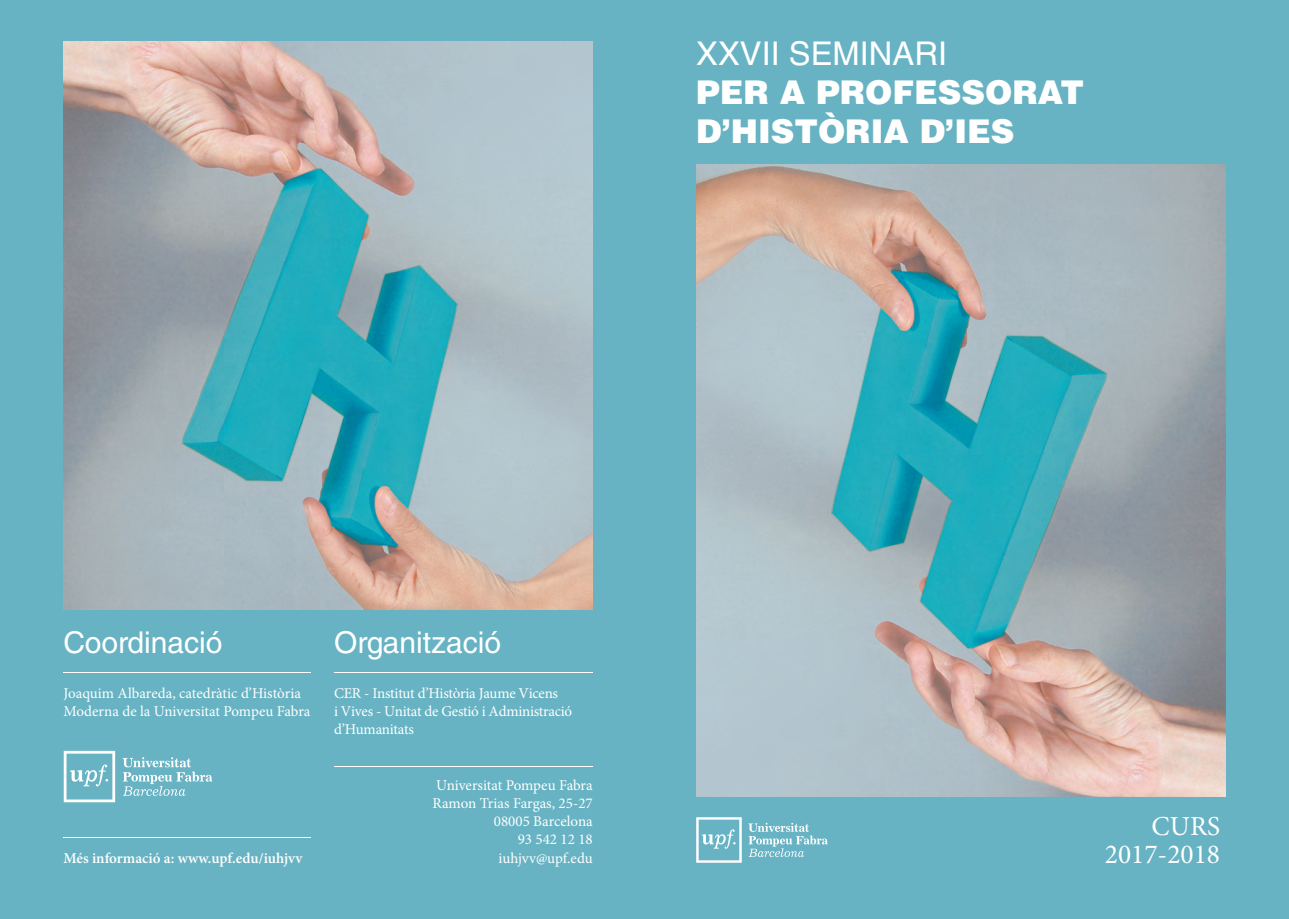
<style>
.page{position:relative;width:1289px;height:919px;background:#fff}
.page>*{position:absolute;margin:0;border:0;box-sizing:border-box;transform-origin:0 0}
.t1{font:900 32.7px/39.3px "Helvetica LT Std";color:#fff}
.t2{font:32.7px "Helvetica LT Std";color:#fff}
.t3{font:30px "Helvetica LT Std";color:#fff}
.t4{font:27.45px/27.6px "Minion Pro";color:#fff;text-align:right}
.t5{font:15px/18px "Minion Pro";letter-spacing:-.01em;color:#fff}
.t6{font:600 15px "Minion Pro";color:#fff}
</style>
<div class="page">
<div style="left:0;top:0;width:1288px;height:918px;background:#67b3c3"></div>
<hr style="left:63px;top:672px;width:248px;height:1px;background:#fff">
<hr style="left:334px;top:672px;width:258px;height:1px;background:#fff">
<hr style="left:334px;top:765px;width:258px;height:1px;background:#fff">
<hr style="left:63px;top:837px;width:248px;height:1px;background:#fff">
<svg style="left:696px;top:817px;width:45px;height:45px"></svg>
<svg style="left:748px;top:822px;width:79px;height:35px"></svg>
<svg style="left:64px;top:750px;width:51px;height:52px"></svg>
<svg style="left:123px;top:757px;width:89px;height:38px"></svg>
<img style="left:64px;top:42px;width:528px;height:568px">
<img style="left:696px;top:164px;width:529px;height:632px">
<h1 class="t2" style="left:696px;top:34px;width:252px">XXVII SEMINARI</h1>
<h1 class="t1" style="left:696px;top:72px;width:389px">PER A PROFESSORAT<br>D’HISTÒRIA D’IES</h1>
<h2 class="t3" style="left:63px;top:624px;width:161px">Coordinació</h2>
<p class="t5" style="left:63px;top:683px;width:248px">Joaquim Albareda, catedràtic d’Història<br>Moderna de la Universitat Pompeu Fabra</p>
<p class="t6" style="left:63px;top:847px;width:240px">Més informació a: www.upf.edu/iuhjvv</p>
<h2 class="t3" style="left:334px;top:624px;width:169px">Organització</h2>
<p class="t5" style="left:334px;top:683px;width:240px">CER - Institut d’Història Jaume Vicens<br>i Vives - Unitat de Gestió i Administració d’Humanitats</p>
<p class="t5" style="left:432px;top:776px;width:162px;text-align:right">Universitat Pompeu Fabra<br>Ramon Trias Fargas, 25-27<br>08005 Barcelona<br>93 542 12 18 iuhjvv@upf.edu</p>
<h3 class="t4" style="left:1104px;top:812px;width:117px">CURS<br>2017-2018</h3>
</div>
